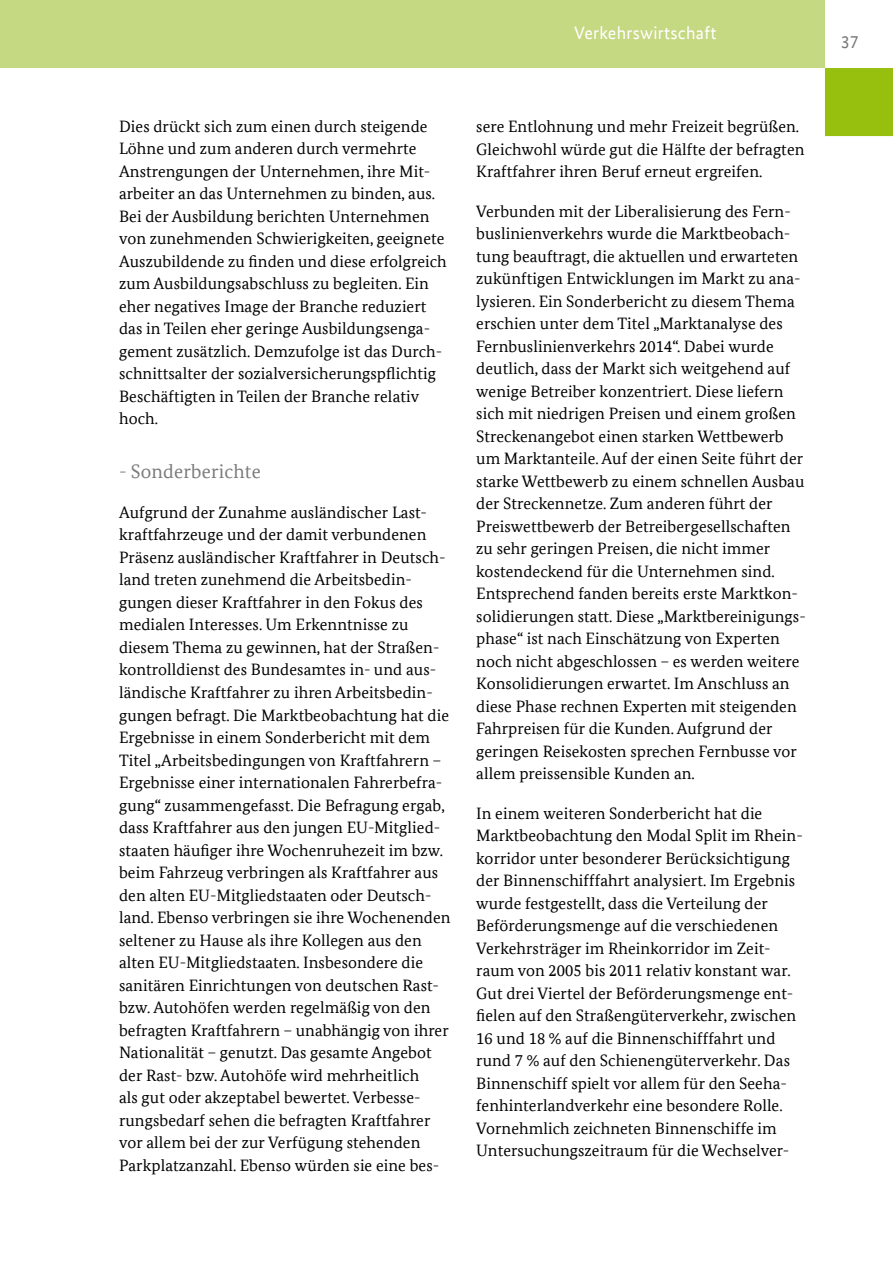
<style>
.page{position:relative;width:893px;height:1263px;background:#fff}
.page>*{position:absolute;margin:0;border:0;box-sizing:border-box;transform-origin:0 0}
.t1{font:19.5px "Bundes Serif Office";letter-spacing:.01em;color:#797a7c}
.t2{font:18px "Bundes Sans Office";letter-spacing:.015em;color:#fff}
.t3{font:18px "Bundes Sans Office";color:#797a7c}
.t4{font:16.5px/22.5px "Bundes Serif Office";letter-spacing:.005em;color:#000}
</style>
<div class="page">
<div style="left:0;top:0;width:825px;height:68px;background:#c5d882"></div>
<div style="left:825px;top:68px;width:68px;height:68px;background:#97bf0d"></div>
<p class="t2" style="left:574px;top:23px;width:144px">Verkehrswirtschaft</p>
<p class="t4" style="left:119px;top:115px;width:329px">Dies drückt sich zum einen durch steigende Löhne und zum anderen durch vermehrte Anstrengungen der Unternehmen, ihre Mit&shy;arbeiter an das Unternehmen zu binden, aus.<br>Bei der Ausbildung berichten Unternehmen von zunehmenden Schwierigkeiten, geeignete Auszubildende zu finden und diese erfolgreich zum Ausbildungsabschluss zu begleiten. Ein eher negatives Image der Branche reduziert das in Teilen eher geringe Ausbildungsenga&shy;gement zusätzlich. Demzufolge ist das Durch&shy;schnittsalter der sozialversicherungspflichtig Beschäftigten in Teilen der Branche relativ hoch.</p>
<p class="t1" style="left:119px;top:460px;width:143px">- Sonderberichte</p>
<p class="t4" style="left:119px;top:501px;width:333px">Aufgrund der Zunahme ausländischer Last&shy;kraftfahrzeuge und der damit verbundenen Präsenz ausländischer Kraftfahrer in Deutsch&shy;land treten zunehmend die Arbeitsbedin&shy;gungen dieser Kraftfahrer in den Fokus des medialen Interesses. Um Erkenntnisse zu diesem Thema zu gewinnen, hat der Straßen&shy;kontrolldienst des Bundesamtes in- und aus&shy;ländische Kraftfahrer zu ihren Arbeitsbedin&shy;gungen befragt. Die Marktbeobachtung hat die Ergebnisse in einem Sonderbericht mit dem Titel „Arbeitsbedingungen von Kraftfahrern – Ergebnisse einer internationalen Fahrerbefra&shy;gung“ zusammengefasst. Die Befragung ergab, dass Kraftfahrer aus den jungen EU-Mitglied&shy;staaten häufiger ihre Wochenruhezeit im bzw. beim Fahrzeug verbringen als Kraftfahrer aus den alten EU-Mitgliedstaaten oder Deutsch&shy;land. Ebenso verbringen sie ihre Wochenenden seltener zu Hause als ihre Kollegen aus den alten EU-Mitgliedstaaten. Insbesondere die sanitären Einrichtungen von deutschen Rast&shy;bzw. Autohöfen werden regelmäßig von den befragten Kraftfahrern – unabhängig von ihrer Nationalität – genutzt. Das gesamte Angebot der Rast- bzw. Autohöfe wird mehrheitlich<br>als gut oder akzeptabel bewertet. Verbesse&shy;rungsbedarf sehen die befragten Kraftfahrer vor allem bei der zur Verfügung stehenden Parkplatzanzahl. Ebenso würden sie eine bes-</p>
<p class="t4" style="left:476px;top:115px;width:330px">sere Entlohnung und mehr Freizeit begrüßen.<br>Gleichwohl würde gut die Hälfte der befragten<br>Kraftfahrer ihren Beruf erneut ergreifen.</p>
<p class="t4" style="left:476px;top:200px;width:331px">Verbunden mit der Liberalisierung des Fern&shy;buslinienverkehrs wurde die Marktbeobach&shy;tung beauftragt, die aktuellen und erwarteten zukünftigen Entwicklungen im Markt zu ana&shy;lysieren. Ein Sonderbericht zu diesem Thema erschien unter dem Titel „Marktanalyse des Fernbuslinienverkehrs 2014“. Dabei wurde deutlich, dass der Markt sich weitgehend auf wenige Betreiber konzentriert. Diese liefern sich mit niedrigen Preisen und einem großen Streckenangebot einen starken Wettbewerb um Marktanteile. Auf der einen Seite führt der starke Wettbewerb zu einem schnellen Ausbau der Streckennetze. Zum anderen führt der Preiswettbewerb der Betreibergesellschaften zu sehr geringen Preisen, die nicht immer kostendeckend für die Unternehmen sind.<br>Entsprechend fanden bereits erste Marktkon&shy;solidierungen statt. Diese „Marktbereinigungs&shy;phase“ ist nach Einschätzung von Experten noch nicht abgeschlossen – es werden weitere Konsolidierungen erwartet. Im Anschluss an diese Phase rechnen Experten mit steigenden Fahrpreisen für die Kunden. Aufgrund der geringen Reisekosten sprechen Fernbusse vor allem preissensible Kunden an.</p>
<p class="t4" style="left:476px;top:802px;width:328px">In einem weiteren Sonderbericht hat die Marktbeobachtung den Modal Split im Rhein&shy;korridor unter besonderer Berücksichtigung der Binnenschifffahrt analysiert. Im Ergebnis wurde festgestellt, dass die Verteilung der Beförderungsmenge auf die verschiedenen Verkehrsträger im Rheinkorridor im Zeit&shy;raum von 2005 bis 2011 relativ konstant war.<br>Gut drei Viertel der Beförderungsmenge ent&shy;fielen auf den Straßengüterverkehr, zwischen 16 und 18 % auf die Binnenschifffahrt und rund 7 % auf den Schienengüterverkehr. Das Binnenschiff spielt vor allem für den Seeha&shy;fenhinterlandverkehr eine besondere Rolle.<br>Vornehmlich zeichneten Binnenschiffe im Untersuchungszeitraum für die Wechselver-</p>
<p class="t3" style="left:841px;top:32px;width:19px">37</p>
</div>
